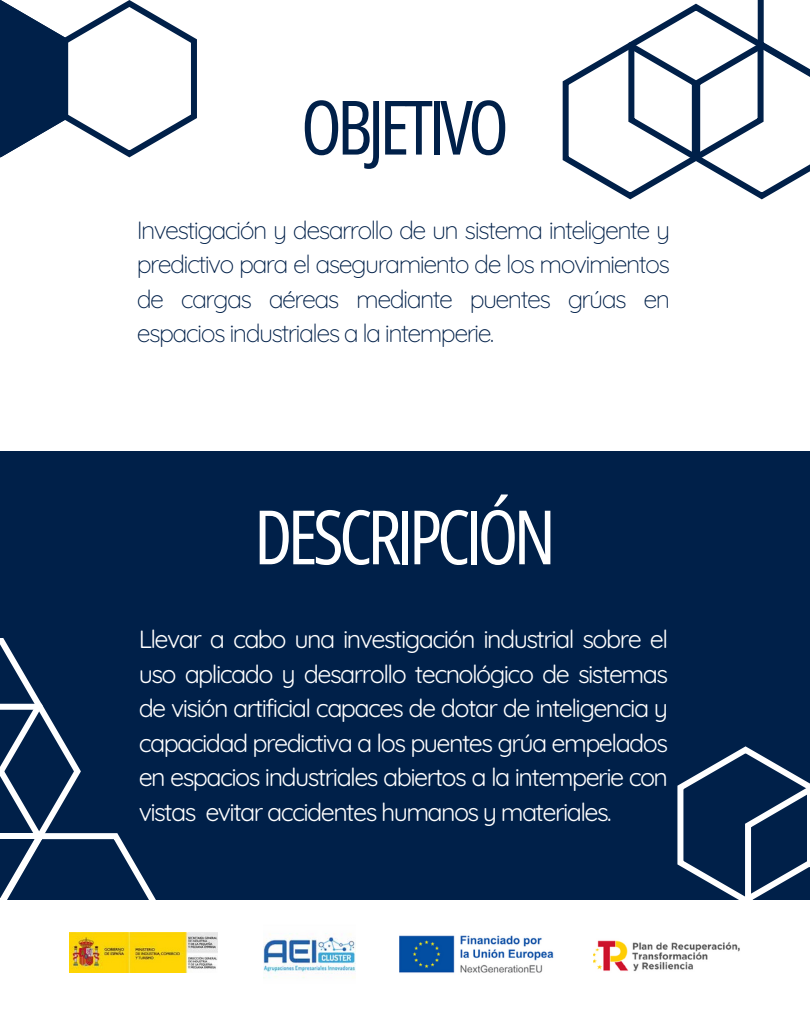
<style>
.page{position:relative;width:810px;height:1013px;background:#fff}
.page>*{position:absolute;margin:0;border:0;box-sizing:border-box;transform-origin:0 0}
.t1{font:75px "Open Sans Condensed";letter-spacing:-.065em;color:#fff}
.t2{font:75px "Open Sans Condensed";letter-spacing:-.06em;color:#002049}
.t3{font:25px/34.5px "Quicksand";letter-spacing:-.065em;color:#fff;text-align:justify}
.t4{font:300 25px/34.5px "Quicksand";letter-spacing:-.065em;color:#002049;text-align:justify}
</style>
<div class="page">
<div style="left:0;top:0;width:810px;height:1012px;background:#002049"></div>
<div style="left:0;top:0;width:810px;height:450px;background:#fff"></div>
<svg style="left:563px;top:0;width:247px;height:199px"></svg>
<svg style="left:0;top:638px;width:156px;height:262px"></svg>
<svg style="left:677px;top:746px;width:133px;height:154px"></svg>
<div style="left:0;top:900px;width:810px;height:112px;background:#fff"></div>
<img style="left:70px;top:932px;width:148px;height:40px">
<img style="left:264px;top:933px;width:92px;height:45px">
<img style="left:593px;top:940px;width:147px;height:32px">
<img style="left:399px;top:935px;width:155px;height:38px">
<svg style="left:0;top:0;width:197px;height:157px"></svg>
<h1 class="t2" style="left:301px;top:74px;width:209px">OBJETIVO</h1>
<p class="t4" style="left:137px;top:212px;width:535px">Investigación y desarrollo de un sistema inteligente y predictivo para el aseguramiento de los movimientos de cargas aéreas mediante puentes grúas en espacios industriales a la intemperie.</p>
<p class="t1" style="left:254px;top:484px;width:303px">DESCRIPCIÓN</p>
<p class="t3" style="left:139px;top:621px;width:531px">Llevar a cabo una investigación industrial sobre el uso aplicado y desarrollo tecnológico de sistemas de visión artificial capaces de dotar de inteligencia y capacidad predictiva a los puentes grúa empelados en espacios industriales abiertos a la intemperie con vistas evitar accidentes humanos y materiales.</p>
</div>
